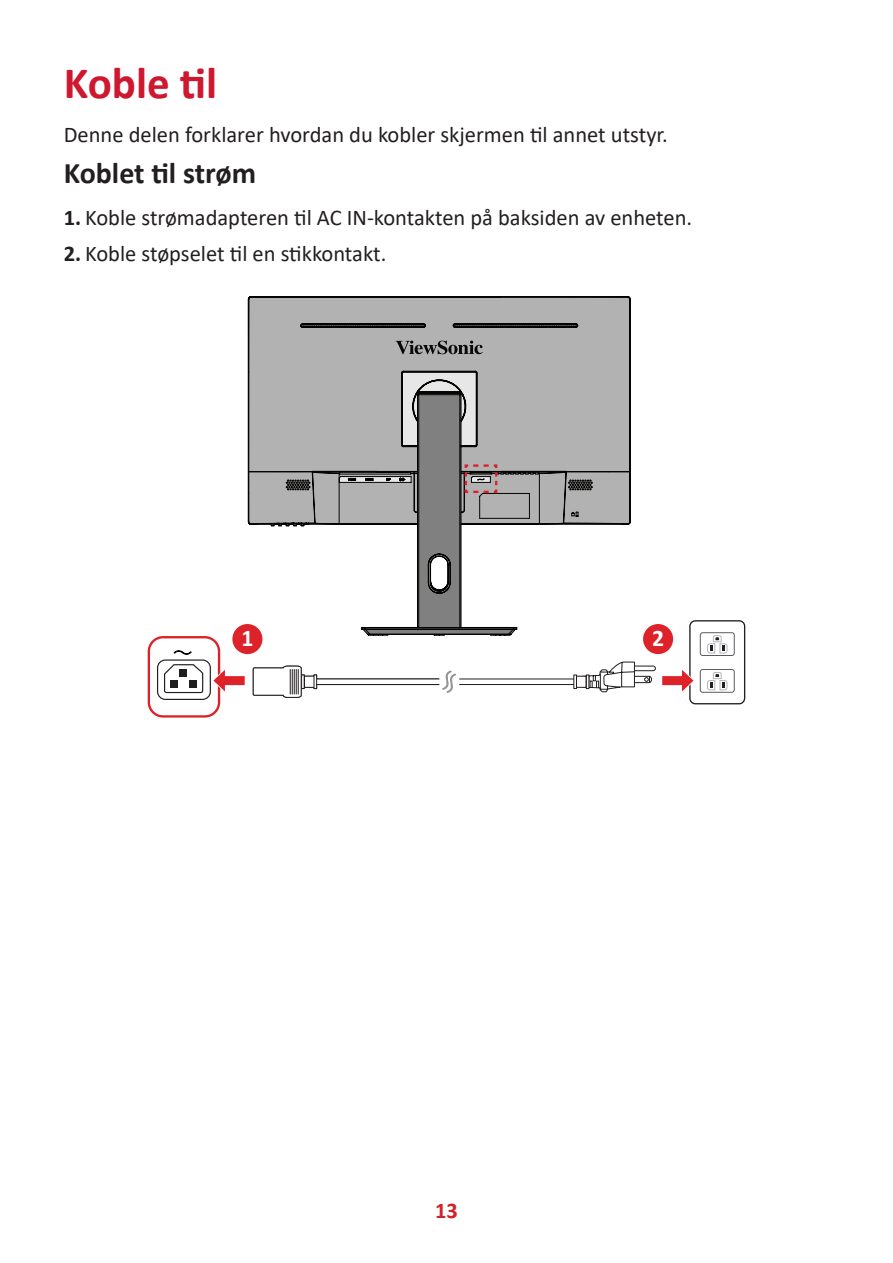
<style>
.page{position:relative;width:893px;height:1263px;background:#fff}
.page>*{position:absolute;margin:0;border:0;box-sizing:border-box;transform-origin:0 0}
.t1{font:700 45px "Calibri";color:#ce182f}
.t2{font:700 30px "Calibri";color:#231f20}
.t3{font:700 23.7px "Calibri";color:#fff}
.t4{font:22.5px "Calibri";color:#231f20}
.t5{font:700 22.5px "Calibri";color:#d1232a}
.s1{font-weight:700}
</style>
<div class="page">
<div style="left:689px;top:620px;width:56px;height:84px;border:1px solid #231f20;border-radius:5px"></div>
<div style="left:700px;top:632px;width:35px;height:24px;border:1px solid #5c5c5f;border-radius:2px"></div>
<svg style="left:707px;top:635px;width:21px;height:19px"></svg>
<div style="left:700px;top:669px;width:35px;height:24px;border:1px solid #5c5c5f;border-radius:2px"></div>
<svg style="left:707px;top:672px;width:21px;height:19px"></svg>
<div style="left:232px;top:623px;width:31px;height:32px;background:#dd2229;border-radius:50%"></div>
<div style="left:231px;top:622px;width:33px;height:34px;border:2px solid #fff;border-radius:50%"></div>
<div style="left:642px;top:623px;width:32px;height:32px;background:#dd2229;border-radius:50%"></div>
<div style="left:641px;top:622px;width:34px;height:34px;border:2px solid #fff;border-radius:50%"></div>
<div style="left:148px;top:636px;width:72px;height:82px;border:2px solid #dd2229;border-radius:14px"></div>
<svg style="left:213px;top:666px;width:32px;height:29px"></svg>
<svg style="left:164px;top:664px;width:40px;height:30px"></svg>
<div style="left:170px;top:680px;width:7px;height:7px;background:#201d1e"></div>
<div style="left:190px;top:680px;width:7px;height:7px;background:#201d1e"></div>
<div style="left:180px;top:669px;width:7px;height:8px;background:#201d1e"></div>
<svg style="left:174px;top:650px;width:18px;height:5px"></svg>
<div style="left:157px;top:659px;width:54px;height:41px;border:1px solid #201d1e;border-radius:8px"></div>
<svg style="left:459px;top:679px;width:114px;height:6px"></svg>
<svg style="left:573px;top:662px;width:121px;height:33px"></svg>
<svg style="left:253px;top:666px;width:203px;height:32px"></svg>
<svg style="left:248px;top:297px;width:382px;height:227px;background:#a9a9a8"></svg>
<svg style="left:396px;top:341px;width:87px;height:13px"></svg>
<svg style="left:271px;top:392px;width:321px;height:243px"></svg>
<h1 class="t1" style="left:64px;top:51px;width:155px">Koble til</h1>
<p class="t4" style="left:64px;top:119px;width:605px">Denne delen forklarer hvordan du kobler skjermen til annet utstyr.</p>
<h2 class="t2" style="left:64px;top:151px;width:194px">Koblet til strøm</h2>
<p class="t4" style="left:64px;top:202px;width:630px"><span class="s1">1.</span> Koble strømadapteren til AC IN-kontakten på baksiden av enheten.</p>
<p class="t4" style="left:64px;top:238px;width:324px"><span class="s1">2.</span> Koble støpselet til en stikkontakt.</p>
<p class="t3" style="left:241px;top:621px;width:14px">1</p>
<p class="t3" style="left:652px;top:621px;width:14px">2</p>
<p class="t5" style="left:435px;top:1194px;width:24px">13</p>
</div>
